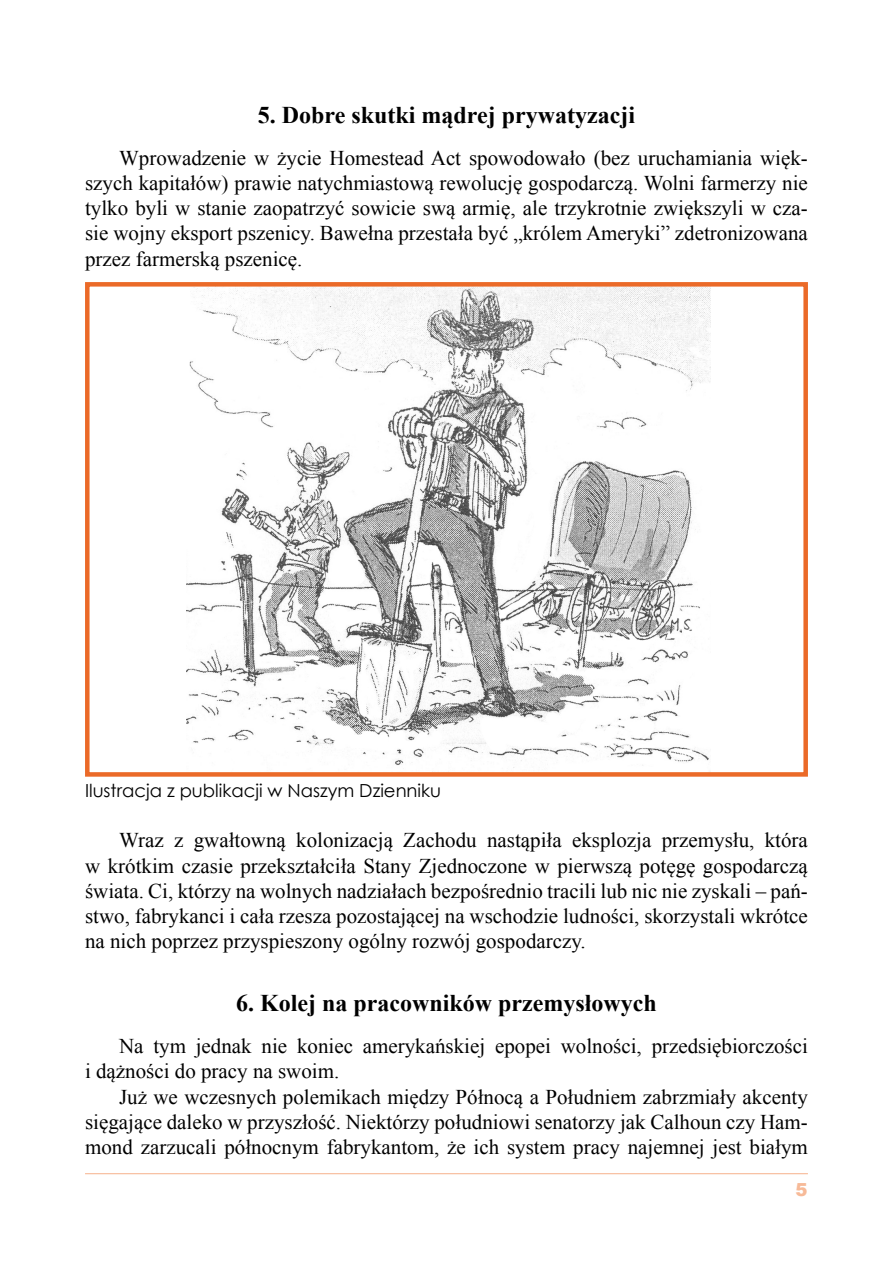
<style>
.page{position:relative;width:893px;height:1263px;background:#fff}
.page>*{position:absolute;margin:0;border:0;box-sizing:border-box;transform-origin:0 0}
.t1{font:700 24px "Times New Roman";color:#000}
.t2{font:21px/25.2px "Times New Roman";color:#000;text-align:justify}
.t3{font:18px "Century Gothic";color:#000}
.t4{font:900 18px "Arial";color:#f7ba98}
</style>
<div class="page">
<hr style="left:85px;top:1173px;width:723px;height:1px;background:#f7ba98">
<img style="left:187px;top:287px;width:524px;height:481px">
<div style="left:85px;top:282px;width:723px;height:495px;border:4px solid #eb6a28"></div>
<p class="t1" style="left:258px;top:98px;width:379px">5. Dobre skutki mądrej prywatyzacji</p>
<p class="t2" style="left:85px;top:145px;width:724px;text-indent:34px">Wprowadzenie w życie Homestead Act spowodowało (bez uruchamiania więk&shy;szych kapitałów) prawie natychmiastową rewolucję gospodarczą. Wolni farmerzy nie tylko byli w stanie zaopatrzyć sowicie swą armię, ale trzykrotnie zwiększyli w cza&shy;sie wojny eksport pszenicy. Bawełna przestała być „królem Ameryki” zdetronizowana przez farmerską pszenicę.</p>
<p class="t3" style="left:85px;top:778px;width:358px">Ilustracja z publikacji w Naszym Dzienniku</p>
<p class="t2" style="left:85px;top:827px;width:724px;text-indent:34px">Wraz z gwałtowną kolonizacją Zachodu nastąpiła eksplozja przemysłu, która w krótkim czasie przekształciła Stany Zjednoczone w pierwszą potęgę gospodarczą świata. Ci, którzy na wolnych nadziałach bezpośrednio tracili lub nic nie zyskali – pań&shy;stwo, fabrykanci i cała rzesza pozostającej na wschodzie ludności, skorzystali wkrótce na nich poprzez przyspieszony ogólny rozwój gospodarczy.</p>
<p class="t1" style="left:236px;top:986px;width:422px">6. Kolej na pracowników przemysłowych</p>
<p class="t2" style="left:85px;top:1033px;width:724px;text-indent:34px">Na tym jednak nie koniec amerykańskiej epopei wolności, przedsiębiorczości i dążności do pracy na swoim.</p>
<p class="t2" style="left:85px;top:1084px;width:724px;text-indent:34px">Już we wczesnych polemikach między Północą a Południem zabrzmiały akcenty sięgające daleko w przyszłość. Niektórzy południowi senatorzy jak Calhoun czy Ham&shy;mond zarzucali północnym fabrykantom, że ich system pracy najemnej jest białym</p>
<p class="t4" style="left:796px;top:1177px;width:14px">5</p>
</div>
